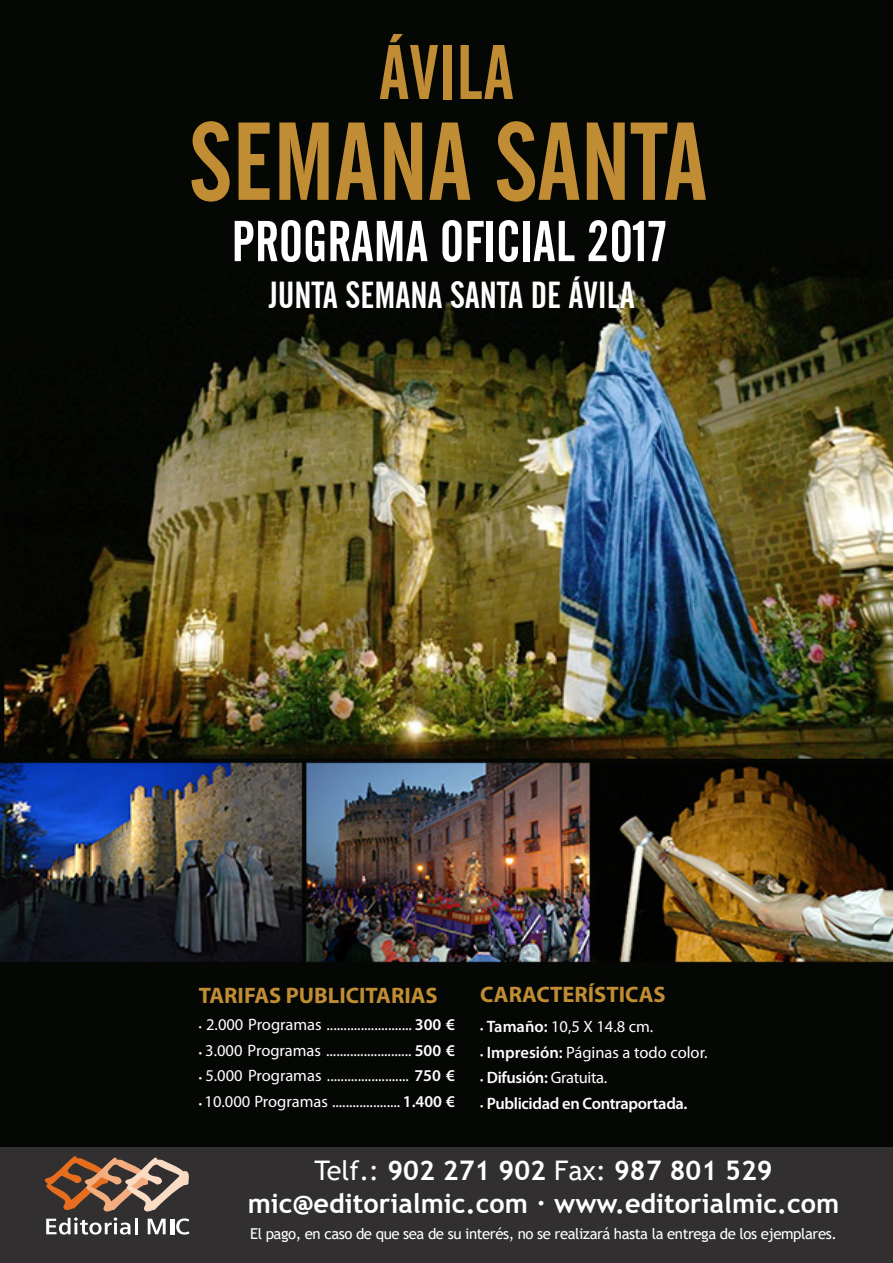
<style>
.page{position:relative;width:893px;height:1263px;background:#fff}
.page>*{position:absolute;margin:0;border:0;box-sizing:border-box;transform-origin:0 0}
.t1{font:109.5px "Alternate Gothic No 2 BT";letter-spacing:.005em;color:#c08d34}
.t2{font:76.5px "Alternate Gothic No 2 BT";letter-spacing:.005em;color:#c08d34}
.t3{font:57px "Alternate Gothic No 2 BT";letter-spacing:.005em;color:#fff}
.t4{font:37.5px "Alternate Gothic No 2 BT";letter-spacing:.005em;color:#fff}
.t5{font:700 27px/32.4px "Trebuchet MS";color:#fff;text-align:center}
.t6{font:700 22.5px "Myriad Pro";color:#c08d34}
.t7{font:16.5px "Myriad Pro";color:#fff}
.t8{font:600 16.5px "Myriad Pro";letter-spacing:-.02em;color:#fff}
.t9{font:15px "Trebuchet MS";letter-spacing:-.03em;color:#fff}
.s1{font-size:10.5px}
.s2{font-weight:600}
.s3{font-weight:600;font-size:10.5px}
.s4{font-weight:400}
</style>
<div class="page">
<div style="left:0;top:1141px;width:893px;height:122px;background:#312f30"></div>
<svg style="left:45px;top:1156px;width:145px;height:78px"></svg>
<img style="left:0;top:0;width:893px;height:1146px">
<p class="t2" style="left:379px;top:30px;width:136px">ÁVILA</p>
<p class="t1" style="left:189px;top:101px;width:519px">SEMANA SANTA</p>
<p class="t3" style="left:232px;top:210px;width:436px">PROGRAMA OFICIAL 2017</p>
<p class="t4" style="left:269px;top:274px;width:367px">JUNTA SEMANA SANTA DE ÁVILA</p>
<p class="t6" style="left:199px;top:981px;width:240px">TARIFAS PUBLICITARIAS</p>
<p class="t7" style="left:199px;top:1014px;width:258px"><span class="s1">•</span> 2.000 Programas ......................... <span class="s2">300 €</span></p>
<p class="t7" style="left:199px;top:1040px;width:258px"><span class="s3">•</span> 3.000 Programas ......................... <span class="s2">500 €</span></p>
<p class="t7" style="left:199px;top:1065px;width:258px"><span class="s3">•</span> 5.000 Programas ........................ <span class="s2">750 €</span></p>
<p class="t7" style="left:199px;top:1091px;width:258px"><span class="s3">•</span> 10.000 Programas .................... <span class="s2">1.400 €</span></p>
<p class="t6" style="left:480px;top:980px;width:187px">CARACTERÍSTICAS</p>
<p class="t7" style="left:480px;top:1016px;width:174px"><span class="s3">•</span> <span class="s2">Tamaño:</span> 10,5 X 14.8 cm.</p>
<p class="t7" style="left:480px;top:1042px;width:229px"><span class="s3">•</span> <span class="s2">Impresión:</span> Páginas a todo color.</p>
<p class="t8" style="left:480px;top:1067px;width:128px"><span class="s1">•</span> Difusión: <span class="s4">Gratuita.</span></p>
<p class="t8" style="left:480px;top:1092px;width:209px"><span class="s1">•</span> Publicidad en Contraportada.</p>
<h3 class="t5" style="left:248px;top:1154px;width:593px"><span class="s4">Telf.:</span> 902 271 902 <span class="s4">Fax:</span> 987 801 529 mic@editorialmic.com · www.editorialmic.com</h3>
<p class="t9" style="left:250px;top:1225px;width:588px">El pago, en caso de que sea de su interés, no se realizará hasta la entrega de los ejemplares.</p>
</div>
